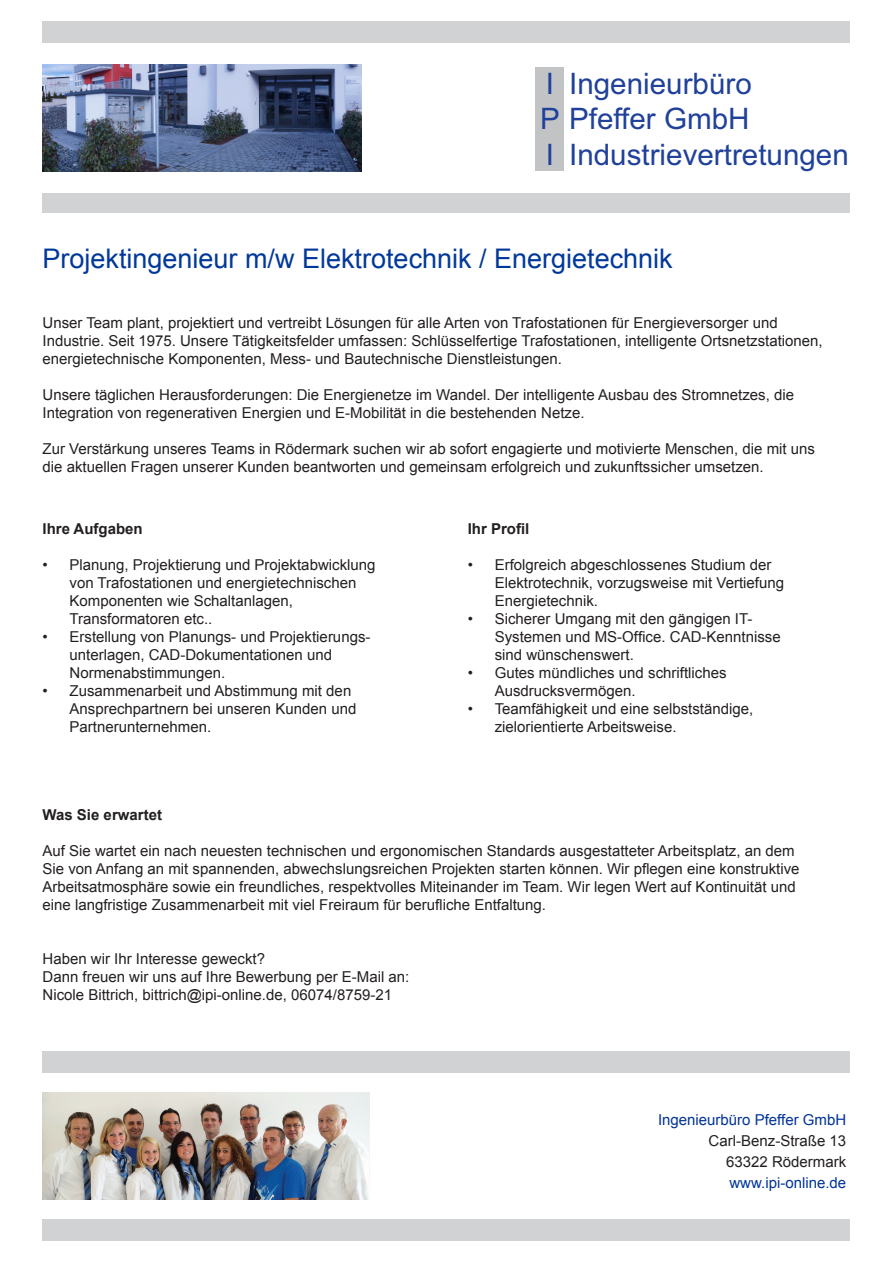
<style>
.page{position:relative;width:893px;height:1263px;background:#fff}
.page>*{position:absolute;margin:0;border:0;box-sizing:border-box;transform-origin:0 0}
.t1{font:29.55px "Arial";color:#20419a}
.t2{font:27px "Arial";color:#00389a}
.t3{font:15px/18px "Arial";color:#231f20}
.t4{font:15px "Arial";color:#039}
.t5{font:700 15px "Arial";color:#231f20}
</style>
<div class="page">
<div style="left:43px;top:21px;width:807px;height:192px;background:#d1d2d4"></div>
<div style="left:43px;top:1051px;width:807px;height:21px;background:#d1d2d4"></div>
<div style="left:0;top:43px;width:893px;height:149px;background:#fff"></div>
<div style="left:536px;top:67px;width:28px;height:103px;background:#c1c3c5"></div>
<img style="left:43px;top:65px;width:318px;height:106px">
<img style="left:43px;top:1093px;width:327px;height:106px">
<div style="left:43px;top:1220px;width:807px;height:21px;background:#d1d2d4"></div>
<h1 class="t1" style="left:569px;top:64px;width:184px">Ingenieurbüro</h1>
<h1 class="t1" style="left:540px;top:99px;width:211px">P Pfeffer GmbH</h1>
<h1 class="t1" style="left:569px;top:135px;width:281px">Industrievertretungen</h1>
<h1 class="t1" style="left:546px;top:64px;width:10px">I</h1>
<h1 class="t1" style="left:546px;top:135px;width:10px">I</h1>
<h2 class="t2" style="left:43px;top:241px;width:632px">Projektingenieur m/w Elektrotechnik / Energietechnik</h2>
<p class="t3" style="left:43px;top:314px;width:782px">Unser Team plant, projektiert und vertreibt Lösungen für alle Arten von Trafostationen für Energieversorger und<br>Industrie. Seit 1975. Unsere Tätigkeitsfelder umfassen: Schlüsselfertige Trafostationen, intelligente Ortsnetzstationen, energietechnische Komponenten, Mess- und Bautechnische Dienstleistungen.</p>
<p class="t3" style="left:43px;top:386px;width:753px">Unsere täglichen Herausforderungen: Die Energienetze im Wandel. Der intelligente Ausbau des Stromnetzes, die<br>Integration von regenerativen Energien und E-Mobilität in die bestehenden Netze.</p>
<p class="t3" style="left:43px;top:440px;width:774px">Zur Verstärkung unseres Teams in Rödermark suchen wir ab sofort engagierte und motivierte Menschen, die mit uns die aktuellen Fragen unserer Kunden beantworten und gemeinsam erfolgreich und zukunftssicher umsetzen.</p>
<p class="t5" style="left:43px;top:519px;width:102px">Ihre Aufgaben</p>
<p class="t3" style="left:70px;top:556px;width:307px;text-indent:-27px">• Planung, Projektierung und Projektabwicklung von Trafostationen und energietechnischen Komponenten wie Schaltanlagen, Transformatoren etc..</p>
<p class="t3" style="left:70px;top:628px;width:302px;text-indent:-27px">• Erstellung von Planungs- und Projektierungs&shy;unterlagen, CAD-Dokumentationen und<br>Normenabstimmungen.</p>
<p class="t3" style="left:70px;top:682px;width:288px;text-indent:-27px">• Zusammenarbeit und Abstimmung mit den<br>Ansprechpartnern bei unseren Kunden und<br>Partnerunternehmen.</p>
<p class="t5" style="left:468px;top:519px;width:63px">Ihr Profil</p>
<p class="t3" style="left:495px;top:556px;width:291px;text-indent:-27px">• Erfolgreich abgeschlossenes Studium der<br>Elektrotechnik, vorzugsweise mit Vertiefung<br>Energietechnik.</p>
<p class="t3" style="left:495px;top:610px;width:287px;text-indent:-27px">• Sicherer Umgang mit den gängigen IT-<br>Systemen und MS-Office. CAD-Kenntnisse sind wünschenswert.</p>
<p class="t3" style="left:495px;top:664px;width:233px;text-indent:-27px">• Gutes mündliches und schriftliches<br>Ausdrucksvermögen.</p>
<p class="t3" style="left:495px;top:700px;width:260px;text-indent:-27px">• Teamfähigkeit und eine selbstständige, zielorientierte Arbeitsweise.</p>
<p class="t5" style="left:43px;top:805px;width:121px">Was Sie erwartet</p>
<p class="t3" style="left:43px;top:842px;width:759px">Auf Sie wartet ein nach neuesten technischen und ergonomischen Standards ausgestatteter Arbeitsplatz, an dem Sie von Anfang an mit spannenden, abwechslungsreichen Projekten starten können. Wir pflegen eine konstruktive Arbeitsatmosphäre sowie ein freundliches, respektvolles Miteinander im Team. Wir legen Wert auf Kontinuität und eine langfristige Zusammenarbeit mit viel Freiraum für berufliche Entfaltung.</p>
<p class="t3" style="left:43px;top:950px;width:368px">Haben wir Ihr Interesse geweckt?<br>Dann freuen wir uns auf Ihre Bewerbung per E-Mail an:<br>Nicole Bittrich, bittrich@ipi-online.de, 06074/8759-21</p>
<p class="t4" style="left:658px;top:1110px;width:190px">Ingenieurbüro Pfeffer GmbH</p>
<p class="t3" style="left:709px;top:1130px;width:139px;line-height:21px;text-align:right">Carl-Benz-Straße 13<br>63322 Rödermark</p>
<p class="t4" style="left:729px;top:1173px;width:118px">www.ipi-online.de</p>
</div>
